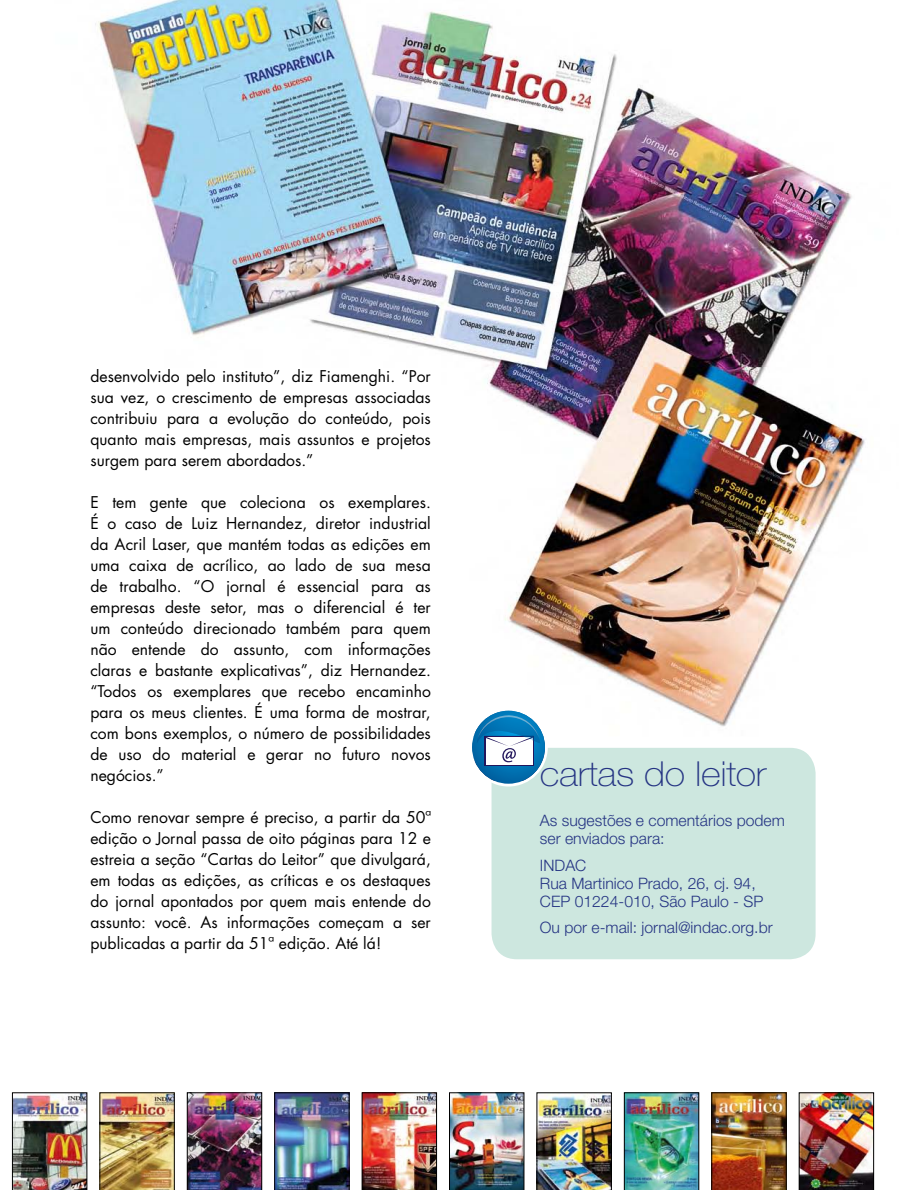
<style>
.page{position:relative;width:899px;height:1190px;background:#fff}
.page>*{position:absolute;margin:0;border:0;box-sizing:border-box;transform-origin:0 0}
.t1{font:100 34.5px "Helvetica Neue";letter-spacing:-.01em;color:#253483;scale:1.1 1}
.t2{font:15.75px/21px "Futura";color:#000;text-align:justify}
.t3{font:300 15.75px/18px "Helvetica Neue";color:#253483}
</style>
<div class="page">
<img style="left:95px;top:0;width:770px;height:760px">
<div style="left:491px;top:748px;width:324px;height:211px;background:#cde7df;border-radius:26px"></div>
<img style="left:12px;top:1093px;width:75px;height:97px">
<img style="left:100px;top:1093px;width:74px;height:97px">
<img style="left:187px;top:1093px;width:75px;height:97px">
<img style="left:274px;top:1093px;width:75px;height:97px">
<img style="left:362px;top:1093px;width:74px;height:97px">
<img style="left:449px;top:1093px;width:75px;height:97px">
<img style="left:536px;top:1093px;width:75px;height:97px">
<img style="left:624px;top:1093px;width:74px;height:97px">
<img style="left:711px;top:1093px;width:75px;height:97px">
<img style="left:798px;top:1093px;width:75px;height:97px">
<div style="left:469px;top:708px;width:78px;height:78px;background:#fff;border-radius:50%"></div>
<svg style="left:472px;top:711px;width:73px;height:73px"></svg>
<p class="t2" style="left:90px;top:366px;width:342px">desenvolvido pelo instituto”, diz Fiamenghi. “Por sua vez, o crescimento de empresas associadas contribuiu para a evolução do conteúdo, pois quanto mais empresas, mais assuntos e projetos surgem para serem abordados.”</p>
<p class="t2" style="left:90px;top:492px;width:342px">E tem gente que coleciona os exemplares.<br>É o caso de Luiz Hernandez, diretor industrial da Acril Laser, que mantém todas as edições em uma caixa de acrílico, ao lado de sua mesa de trabalho. “O jornal é essencial para as empresas deste setor, mas o diferencial é ter um conteúdo direcionado também para quem não entende do assunto, com informações claras e bastante explicativas”, diz Hernandez. “Todos os exemplares que recebo encaminho para os meus clientes. É uma forma de mostrar, com bons exemplos, o número de possibilidades de uso do material e gerar no futuro novos negócios.”</p>
<p class="t2" style="left:90px;top:807px;width:342px">Como renovar sempre é preciso, a partir da 50ª edição o Jornal passa de oito páginas para 12 e estreia a seção “Cartas do Leitor” que divulgará, em todas as edições, as críticas e os destaques do jornal apontados por quem mais entende do assunto: você. As informações começam a ser publicadas a partir da 51ª edição. Até lá!</p>
<h1 class="t1" style="left:539px;top:754px;width:207px">cartas do leitor</h1>
<p class="t3" style="left:539px;top:811px;width:246px">As sugestões e comentários podem ser enviados para:</p>
<p class="t3" style="left:539px;top:856px;width:225px">INDAC<br>Rua Martinico Prado, 26, cj. 94,<br>CEP 01224-010, São Paulo - SP</p>
<p class="t3" style="left:539px;top:918px;width:234px">Ou por e-mail: jornal@indac.org.br</p>
</div>
